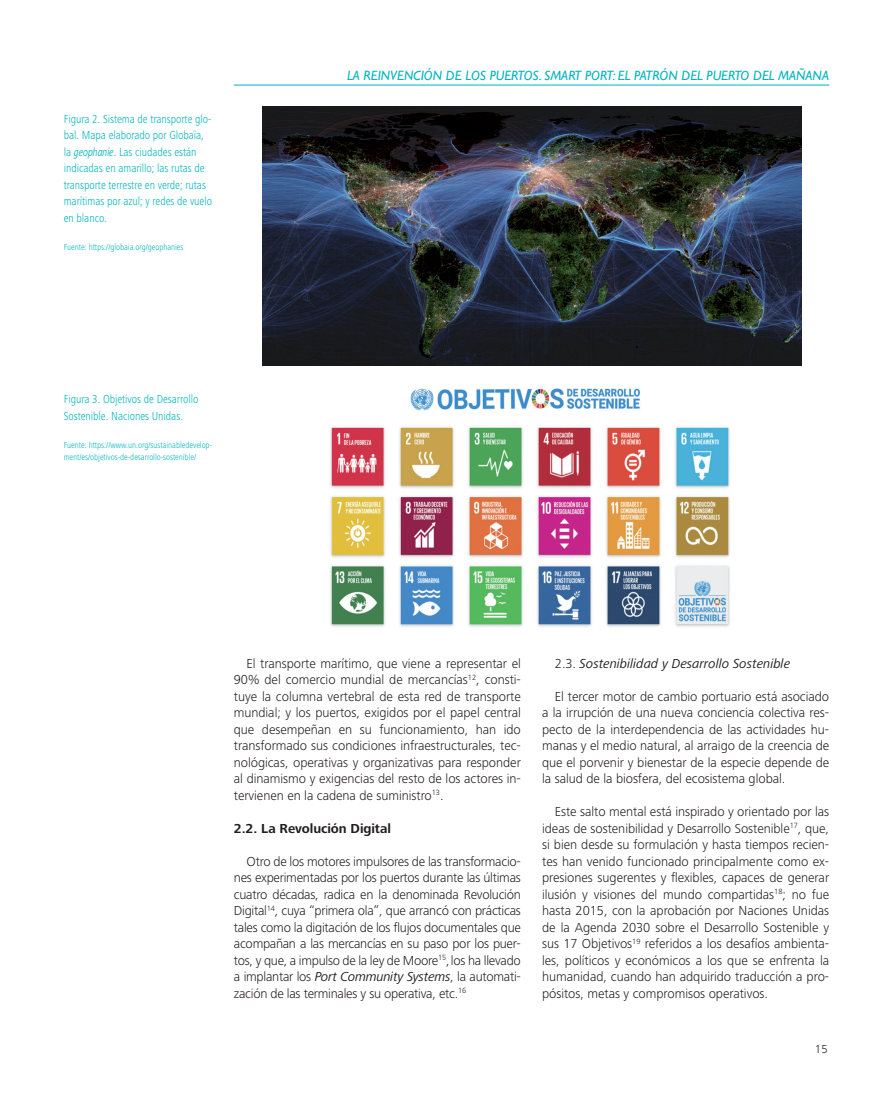
<style>
.page{position:relative;width:893px;height:1106px;background:#fff}
.page>*{position:absolute;margin:0;border:0;box-sizing:border-box;transform-origin:0 0}
.t1{font:300 13.5px/16.5px "Frutiger Next LT";letter-spacing:-.005em;color:#231f20;text-align:justify}
.t2{font:italic 13.5px "Gill Sans";color:#00b5be}
.t3{font:italic 13.5px "Frutiger Next LT";letter-spacing:-.005em;color:#231f20}
.t4{font:700 13.5px "Frutiger Next LT";letter-spacing:-.005em;color:#231f20}
.t5{font:300 condensed 12px/16.5px "Frutiger Next LT";letter-spacing:-.005em;color:#00b5be}
.t6{font:300 12px "Frutiger Next LT";color:#231f20}
.t7{font:300 condensed 9px/12px "Frutiger Next LT";letter-spacing:-.005em;color:#00b5be}
.s1{font-weight:400;font-style:italic;font-stretch:normal}
.s2{font-weight:400;font-style:italic}
.s3{font-weight:300;font-style:normal}
</style>
<div class="page">
<hr style="left:234px;top:85px;width:595px;height:1px;background:#00b5be">
<img style="left:263px;top:106px;width:539px;height:259px">
<img style="left:330px;top:388px;width:400px;height:239px">
<p class="t5" style="left:64px;top:111px;width:150px">Figura 2. Sistema de transporte glo&shy;bal. Mapa elaborado por Globaïa, la <span class="s1">geophanie</span>. Las ciudades están indicadas en amarillo; las rutas de transporte terrestre en verde; rutas marítimas por azul; y redes de vuelo en blanco.</p>
<p class="t7" style="left:64px;top:241px;width:121px">Fuente: https://globaia.org/geophanies</p>
<p class="t5" style="left:64px;top:391px;width:136px">Figura 3. Objetivos de Desarrollo<br>Sostenible. Naciones Unidas.</p>
<p class="t7" style="left:64px;top:439px;width:150px">Fuente: https://www.un.org/sustainabledevelop&shy;ment/es/objetivos-de-desarrollo-sostenible/</p>
<p class="t2" style="left:347px;top:67px;width:483px">LA REINVENCIÓN DE LOS PUERTOS. SMART PORT: EL PATRÓN DEL PUERTO DEL MAÑANA</p>
<p class="t1" style="left:234px;top:655px;width:289px;text-indent:13px">El transporte marítimo, que viene a representar el 90% del comercio mundial de mercancías<sup>12</sup>, consti&shy;tuye la columna vertebral de esta red de transporte mundial; y los puertos, exigidos por el papel central que desempeñan en su funcionamiento, han ido transformado sus condiciones infraestructurales, tec&shy;nológicas, operativas y organizativas para responder al dinamismo y exigencias del resto de los actores in&shy;tervienen en la cadena de suministro<sup>13</sup>.</p>
<p class="t4" style="left:234px;top:820px;width:159px">2.2. La Revolución Digital</p>
<p class="t1" style="left:234px;top:853px;width:289px;text-indent:13px">Otro de los motores impulsores de las transformacio&shy;nes experimentadas por los puertos durante las últimas cuatro décadas, radica en la denominada Revolución Digital<sup>14</sup>, cuya “primera ola”, que arrancó con prácticas tales como la digitación de los flujos documentales que acompañan a las mercancías en su paso por los puer&shy;tos, y que, a impulso de la ley de Moore<sup>15</sup>,los ha llevado a implantar los <span class="s2">Port Community Systems</span>, la automati&shy;zación de las terminales y su operativa, etc.<sup>16</sup></p>
<p class="t3" style="left:555px;top:655px;width:237px"><span class="s3">2.3.</span> Sostenibilidad y Desarrollo Sostenible</p>
<p class="t1" style="left:542px;top:688px;width:289px;text-indent:13px">El tercer motor de cambio portuario está asociado a la irrupción de una nueva conciencia colectiva res&shy;pecto de la interdependencia de las actividades hu&shy;manas y el medio natural, al arraigo de la creencia de que el porvenir y bienestar de la especie depende de la salud de la biosfera, del ecosistema global.</p>
<p class="t1" style="left:542px;top:803px;width:289px;text-indent:13px">Este salto mental está inspirado y orientado por las ideas de sostenibilidad y Desarrollo Sostenible<sup>17</sup>, que, si bien desde su formulación y hasta tiempos recien&shy;tes han venido funcionado principalmente como ex&shy;presiones sugerentes y flexibles, capaces de generar ilusión y visiones del mundo compartidas<sup>18</sup>; no fue hasta 2015, con la aprobación por Naciones Unidas de la Agenda 2030 sobre el Desarrollo Sostenible y sus 17 Objetivos<sup>19</sup> referidos a los desafíos ambienta&shy;les, políticos y económicos a los que se enfrenta la humanidad, cuando han adquirido traducción a pro&shy;pósitos, metas y compromisos operativos.</p>
<p class="t6" style="left:815px;top:1042px;width:14px">15</p>
</div>
